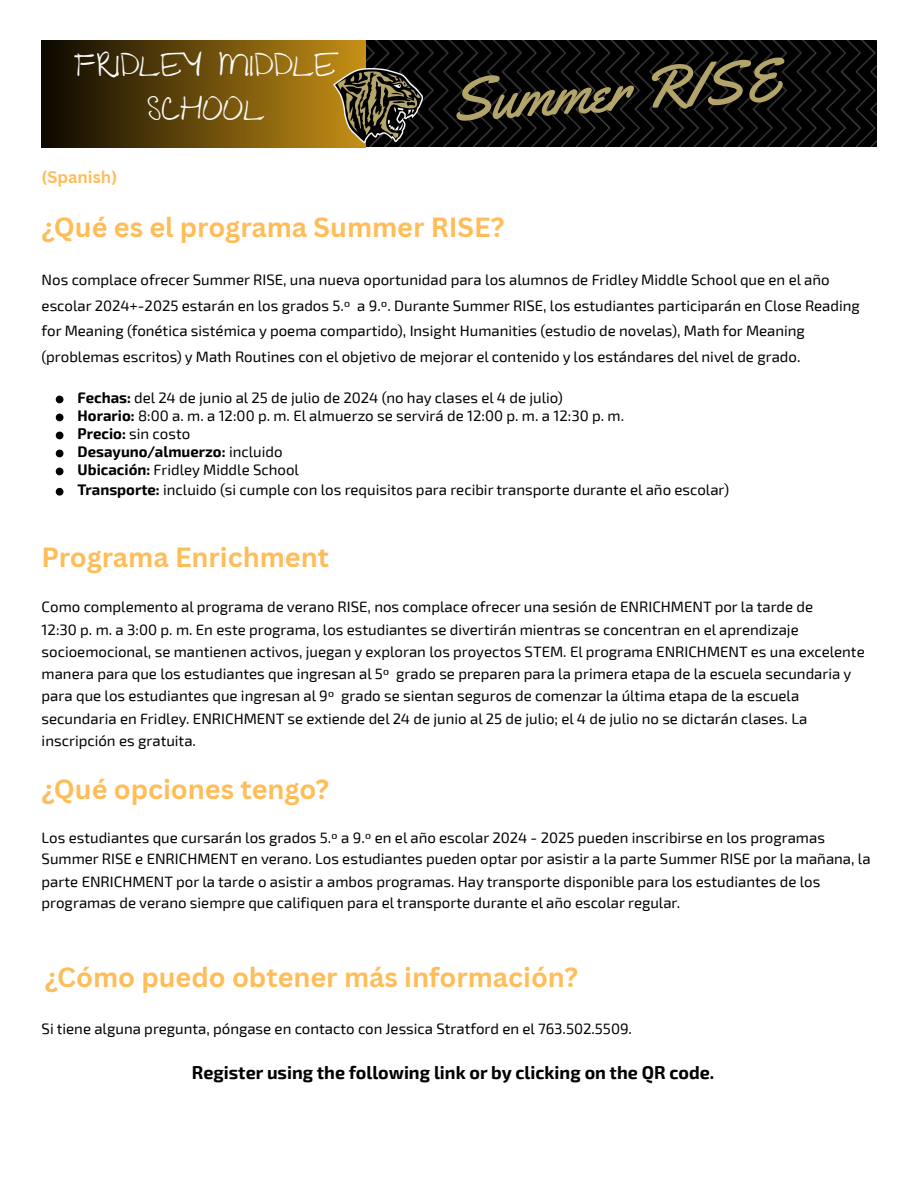
<style>
.page{position:relative;width:918px;height:1186px;background:#fff}
.page>*{position:absolute;margin:0;border:0;box-sizing:border-box;transform-origin:0 0}
.t1{font:60.45px "Yellowtail";color:#b3a46a}
.t2{font:31.65px "Give You Glory";color:#fafafa}
.t3{font:700 27px "Canva Sans";color:#ffbd59}
.t4{font:700 18px "Exo 2";color:#000}
.t5{font:700 16.5px "Canva Sans";color:#ffbd59}
.t6{font:15px/22.4px "Exo 2";color:#000}
.t7{font:700 15px "Exo 2";color:#000}
.s1{font-weight:700}
.s2{font-weight:400}
</style>
<div class="page">
<img style="left:366px;top:40px;width:510px;height:107px">
<div style="left:42px;top:40px;width:324px;height:107px;background:linear-gradient(to right,#0c0801,#c69016)"></div>
<img style="left:334px;top:68px;width:88px;height:74px">
<svg style="left:56px;top:396px;width:7px;height:7px"></svg>
<svg style="left:56px;top:414px;width:7px;height:7px"></svg>
<svg style="left:56px;top:432px;width:7px;height:7px"></svg>
<svg style="left:56px;top:450px;width:7px;height:7px"></svg>
<svg style="left:56px;top:468px;width:7px;height:7px"></svg>
<svg style="left:56px;top:488px;width:7px;height:7px"></svg>
<p class="t2" style="left:74px;top:47px;width:264px">FRIDLEY MIDDLE</p>
<p class="t2" style="left:146px;top:91px;width:121px">SCHOOL</p>
<p class="t1" style="left:449px;top:63px;width:330px;rotate:-4deg">Summer RISE</p>
<p class="t5" style="left:42px;top:166px;width:77px">(Spanish)</p>
<h1 class="t3" style="left:42px;top:209px;width:464px">¿Qué es el programa Summer RISE?</h1>
<p class="t6" style="left:42px;top:266px;width:820px;line-height:25.8px">Nos complace ofrecer Summer RISE, una nueva oportunidad para los alumnos de Fridley Middle School que en el año escolar 2024+-2025 estarán en los grados 5.º a 9.º. Durante Summer RISE, los estudiantes participarán en Close Reading for Meaning (fonética sistémica y poema compartido), Insight Humanities (estudio de novelas), Math for Meaning (problemas escritos) y Math Routines con el objetivo de mejorar el contenido y los estándares del nivel de grado.</p>
<p class="t6" style="left:78px;top:386px;width:487px"><span class="s1">Fechas:</span> del 24 de junio al 25 de julio de 2024 (no hay clases el 4 de julio)</p>
<p class="t6" style="left:78px;top:404px;width:548px"><span class="s1">Horario:</span> 8:00 a. m. a 12:00 p. m. El almuerzo se servirá de 12:00 p. m. a 12:30 p. m.</p>
<p class="t6" style="left:78px;top:422px;width:114px"><span class="s1">Precio:</span> sin costo</p>
<p class="t7" style="left:78px;top:442px;width:206px">Desayuno/almuerzo: <span class="s2">incluido</span></p>
<p class="t6" style="left:78px;top:458px;width:223px"><span class="s1">Ubicación:</span> Fridley Middle School</p>
<p class="t6" style="left:78px;top:478px;width:653px"><span class="s1">Transporte:</span> incluido (si cumple con los requisitos para recibir transporte durante el año escolar)</p>
<h1 class="t3" style="left:42px;top:538px;width:289px">Programa Enrichment</h1>
<p class="t6" style="left:42px;top:595px;width:825px">Como complemento al programa de verano RISE, nos complace ofrecer una sesión de ENRICHMENT por la tarde de<br>12:30 p. m. a 3:00 p. m. En este programa, los estudiantes se divertirán mientras se concentran en el aprendizaje socioemocional, se mantienen activos, juegan y exploran los proyectos STEM. El programa ENRICHMENT es una excelente manera para que los estudiantes que ingresan al 5º grado se preparen para la primera etapa de la escuela secundaria y para que los estudiantes que ingresan al 9º grado se sientan seguros de comenzar la última etapa de la escuela secundaria en Fridley. ENRICHMENT se extiende del 24 de junio al 25 de julio; el 4 de julio no se dictarán clases. La inscripción es gratuita.</p>
<h1 class="t3" style="left:42px;top:770px;width:289px">¿Qué opciones tengo?</h1>
<p class="t6" style="left:42px;top:826px;width:831px;line-height:21.8px">Los estudiantes que cursarán los grados 5.º a 9.º en el año escolar 2024 - 2025 pueden inscribirse en los programas Summer RISE e ENRICHMENT en verano. Los estudiantes pueden optar por asistir a la parte Summer RISE por la mañana, la parte ENRICHMENT por la tarde o asistir a ambos programas. Hay transporte disponible para los estudiantes de los programas de verano siempre que califiquen para el transporte durante el año escolar regular.</p>
<p class="t3" style="left:45px;top:958px;width:535px">¿Cómo puedo obtener más información?</p>
<p class="t6" style="left:42px;top:1017px;width:592px">Si tiene alguna pregunta, póngase en contacto con Jessica Stratford en el 763.502.5509.</p>
<h2 class="t4" style="left:192px;top:1061px;width:524px">Register using the following link or by clicking on the QR code.</h2>
</div>
